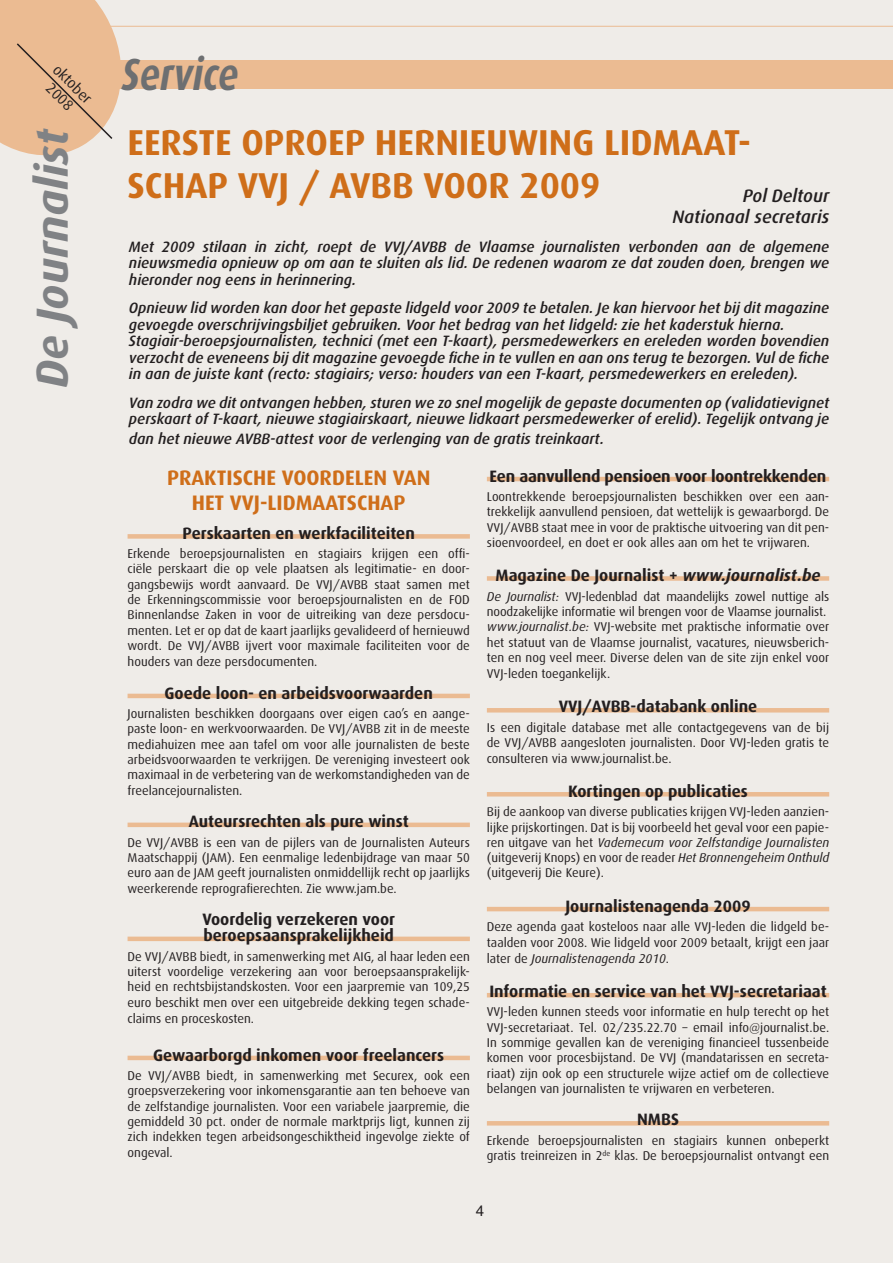
<style>
.page{position:relative;width:893px;height:1263px;background:#efece8}
.page>*{position:absolute;margin:0;border:0;box-sizing:border-box;transform-origin:0 0}
.t1{font:italic 700 45px "Dax";color:#808285}
.t2{font:italic 700 45px "Dax";color:#6d6f71;scale:.82 1}
.t3{font:700 36px/43.2px "Dax";color:#cf6e19}
.t4{font:700 21px/24.8px "Dax";color:#cf6e19;text-align:center}
.t5{font:italic 500 18px/21px "Dax";color:#231f20;text-align:right}
.t6{font:700 16.5px/16.2px "Dax";color:#231f20}
.t7{font:italic 500 15px/16.5px "Dax";color:#231f20}
.t8{font:15px/18px "Dax";color:#231f20;text-align:center}
.t9{font:15px "Helvetica LT Std";color:#231f20}
.t10{font:12.75px/15.3px "Dax";color:#231f20;text-align:justify}
.s1{font-style:italic}
</style>
<div class="page">
<div style="left:110px;top:61px;width:783px;height:28px;background:#ebbb92"></div>
<svg style="left:0;top:0;width:133px;height:156px"></svg>
<hr style="left:98px;top:26px;width:795px;height:1px;background:#ebbb92">
<div style="left:128px;top:534px;width:342px;height:5px;background:#ebbb92"></div>
<hr style="left:128px;top:694px;width:342px;height:4px;background:#ebbb92">
<hr style="left:128px;top:823px;width:342px;height:4px;background:#ebbb92">
<div style="left:128px;top:936px;width:342px;height:5px;background:#ebbb92"></div>
<hr style="left:128px;top:1056px;width:342px;height:4px;background:#ebbb92">
<hr style="left:487px;top:1121px;width:342px;height:4px;background:#ebbb92">
<hr style="left:487px;top:993px;width:342px;height:4px;background:#ebbb92">
<hr style="left:487px;top:907px;width:342px;height:4px;background:#ebbb92">
<hr style="left:487px;top:792px;width:342px;height:4px;background:#ebbb92">
<hr style="left:487px;top:708px;width:342px;height:4px;background:#ebbb92">
<div style="left:487px;top:576px;width:342px;height:5px;background:#ebbb92"></div>
<hr style="left:487px;top:477px;width:342px;height:4px;background:#ebbb92">
<p class="t8" style="left:62px;top:61px;width:50px;rotate:45deg">oktober<br>2008</p>
<h1 class="t1" style="left:27px;top:388px;width:261px;rotate:-90deg">De Journalist</h1>
<h1 class="t2" style="left:122px;top:49px;width:144px">Service</h1>
<h2 class="t3" style="left:128px;top:121px;width:625px">EERSTE OPROEP HERNIEUWING LIDMAAT-<br>SCHAP VVJ / AVBB VOOR 2009</h2>
<h3 class="t5" style="left:672px;top:185px;width:158px">Pol Deltour<br>Nationaal secretaris</h3>
<p class="t7" style="left:129px;top:238px;width:702px;text-align:justify">Met 2009 stilaan in zicht, roept de VVJ/AVBB de Vlaamse journalisten verbonden aan de algemene nieuwsmedia opnieuw op om aan te sluiten als lid. De redenen waarom ze dat zouden doen, brengen we hieronder nog eens in herinnering.</p>
<p class="t7" style="left:129px;top:300px;width:702px">Opnieuw lid worden kan door het gepaste lidgeld voor 2009 te betalen. Je kan hiervoor het bij dit magazine gevoegde overschrijvingsbiljet gebruiken. Voor het bedrag van het lidgeld: zie het kaderstuk hierna.<br>Stagiair-beroepsjournalisten, technici (met een T-kaart), persmedewerkers en ereleden worden bovendien verzocht de eveneens bij dit magazine gevoegde fiche in te vullen en aan ons terug te bezorgen. Vul de fiche in aan de juiste kant (recto: stagiairs; verso: houders van een T-kaart, persmedewerkers en ereleden).</p>
<p class="t7" style="left:129px;top:394px;width:702px">Van zodra we dit ontvangen hebben, sturen we zo snel mogelijk de gepaste documenten op (validatievignet perskaart of T-kaart, nieuwe stagiairskaart, nieuwe lidkaart persmedewerker of erelid). Tegelijk ontvang je</p>
<p class="t7" style="left:129px;top:430px;width:477px">dan het nieuwe AVBB-attest voor de verlenging van de gratis treinkaart.</p>
<h3 class="t4" style="left:167px;top:465px;width:265px">PRAKTISCHE VOORDELEN VAN<br>HET VVJ-LIDMAATSCHAP</h3>
<p class="t6" style="left:183px;top:525px;width:234px">Perskaarten en werkfaciliteiten</p>
<p class="t10" style="left:128px;top:546px;width:344px">Erkende beroepsjournalisten en stagiairs krijgen een offi&shy;ciële perskaart die op vele plaatsen als legitimatie- en door&shy;gangsbewijs wordt aanvaard. De VVJ/AVBB staat samen met de Erkenningscommissie voor beroepsjournalisten en de FOD Binnenlandse Zaken in voor de uitreiking van deze persdocu&shy;menten. Let er op dat de kaart jaarlijks gevalideerd of hernieuwd wordt. De VVJ/AVBB ijvert voor maximale faciliteiten voor de houders van deze persdocumenten.</p>
<p class="t6" style="left:165px;top:685px;width:270px">Goede loon- en arbeidsvoorwaarden</p>
<p class="t10" style="left:128px;top:706px;width:344px">Journalisten beschikken doorgaans over eigen cao’s en aange&shy;paste loon- en werkvoorwaarden. De VVJ/AVBB zit in de meeste mediahuizen mee aan tafel om voor alle journalisten de beste arbeidsvoorwaarden te verkrijgen. De vereniging investeert ook maximaal in de verbetering van de werkomstandigheden van de freelancejournalisten.</p>
<p class="t6" style="left:189px;top:813px;width:221px">Auteursrechten als pure winst</p>
<p class="t10" style="left:128px;top:835px;width:344px">De VVJ/AVBB is een van de pijlers van de Journalisten Auteurs Maatschappij (JAM). Een eenmalige ledenbijdrage van maar 50 euro aan de JAM geeft journalisten onmiddellijk recht op jaarlijks weerkerende reprografierechten. Zie www.jam.be.</p>
<p class="t6" style="left:202px;top:911px;width:194px">Voordelig verzekeren voor beroepsaansprakelijkheid</p>
<p class="t10" style="left:128px;top:948px;width:344px">De VVJ/AVBB biedt, in samenwerking met AIG, al haar leden een uiterst voordelige verzekering aan voor beroepsaansprakelijk&shy;heid en rechtsbijstandskosten. Voor een jaarpremie van 109,25 euro beschikt men over een uitgebreide dekking tegen schade&shy;claims en proceskosten.</p>
<p class="t6" style="left:153px;top:1047px;width:292px">Gewaarborgd inkomen voor freelancers</p>
<p class="t10" style="left:128px;top:1068px;width:344px">De VVJ/AVBB biedt, in samenwerking met Securex, ook een groepsverzekering voor inkomensgarantie aan ten behoeve van de zelfstandige journalisten. Voor een variabele jaarpremie, die gemiddeld 30 pct. onder de normale marktprijs ligt, kunnen zij zich indekken tegen arbeidsongeschiktheid ingevolge ziekte of ongeval.</p>
<p class="t6" style="left:490px;top:468px;width:338px">Een aanvullend pensioen voor loontrekkenden</p>
<p class="t10" style="left:487px;top:489px;width:344px">Loontrekkende beroepsjournalisten beschikken over een aan&shy;trekkelijk aanvullend pensioen, dat wettelijk is gewaarborgd. De VVJ/AVBB staat mee in voor de praktische uitvoering van dit pen&shy;sioenvoordeel, en doet er ook alles aan om het te vrijwaren.</p>
<p class="t6" style="left:495px;top:567px;width:327px">Magazine De Journalist + <span class="s1">www.journalist.be</span></p>
<p class="t10" style="left:487px;top:589px;width:344px;text-align:left"><span class="s1">De Journalist:</span> VVJ-ledenblad dat maandelijks zowel nuttige als noodzakelijke informatie wil brengen voor de Vlaamse journalist. <span class="s1">www.journalist.be:</span> VVJ-website met praktische informatie over het statuut van de Vlaamse journalist, vacatures, nieuwsberich&shy;ten en nog veel meer. Diverse delen van de site zijn enkel voor VVJ-leden toegankelijk.</p>
<p class="t6" style="left:559px;top:699px;width:200px">VVJ/AVBB-databank online</p>
<p class="t10" style="left:487px;top:720px;width:344px">Is een digitale database met alle contactgegevens van de bij de VVJ/AVBB aangesloten journalisten. Door VVJ-leden gratis te consulteren via www.journalist.be.</p>
<p class="t6" style="left:568px;top:783px;width:181px">Kortingen op publicaties</p>
<p class="t10" style="left:487px;top:804px;width:344px">Bij de aankoop van diverse publicaties krijgen VVJ-leden aanzien&shy;lijke prijskortingen. Dat is bij voorbeeld het geval voor een papie&shy;ren uitgave van het <span class="s1">Vademecum voor Zelfstandige Journalisten </span>(uitgeverij Knops) en voor de reader <span class="s1">Het Bronnengeheim Onthuld </span>(uitgeverij Die Keure).</p>
<p class="t6" style="left:565px;top:898px;width:187px">Journalistenagenda 2009</p>
<p class="t10" style="left:487px;top:919px;width:344px;line-height:15.8px">Deze agenda gaat kosteloos naar alle VVJ-leden die lidgeld be&shy;taalden voor 2008. Wie lidgeld voor 2009 betaalt, krijgt een jaar later de <span class="s1">Journalistenagenda 2010</span>.</p>
<p class="t6" style="left:489px;top:983px;width:339px">Informatie en service van het VVJ-secretariaat</p>
<p class="t10" style="left:487px;top:1004px;width:344px">VVJ-leden kunnen steeds voor informatie en hulp terecht op het VVJ-secretariaat. Tel. 02/235.22.70 – email info@journalist.be.<br>In sommige gevallen kan de vereniging financieel tussenbeide komen voor procesbijstand. De VVJ (mandatarissen en secreta&shy;riaat) zijn ook op een structurele wijze actief om de collectieve belangen van journalisten te vrijwaren en verbeteren.</p>
<p class="t6" style="left:637px;top:1112px;width:43px">NMBS</p>
<p class="t10" style="left:487px;top:1133px;width:344px">Erkende beroepsjournalisten en stagiairs kunnen onbeperkt gratis treinreizen in 2<sup>de</sup> klas. De beroepsjournalist ontvangt een</p>
<p class="t9" style="left:476px;top:1202px;width:10px">4</p>
</div>
